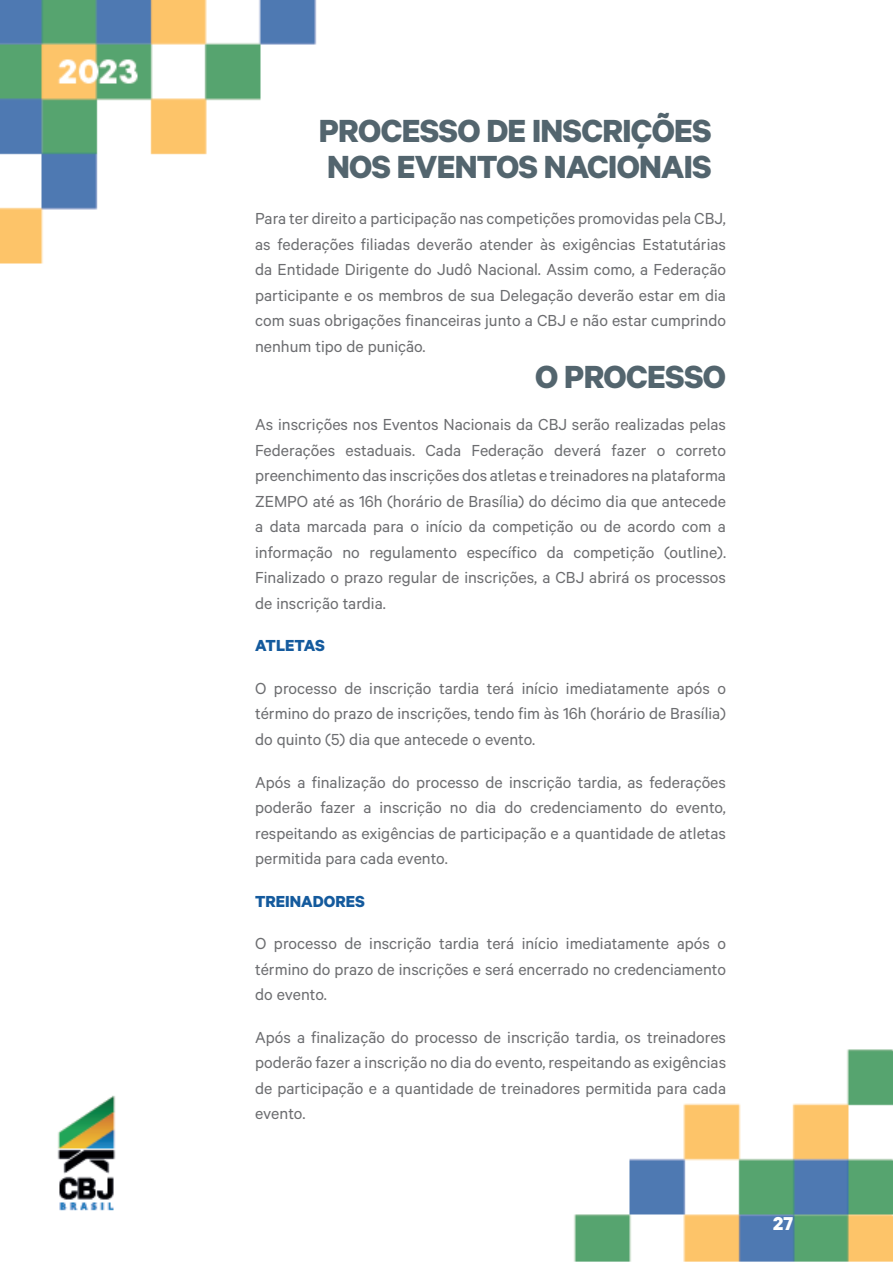
<style>
.page{position:relative;width:893px;height:1263px;background:#fff}
.page>*{position:absolute;margin:0;border:0;box-sizing:border-box;transform-origin:0 0}
.t1{font:700 36px/36px "Calibre";letter-spacing:-.02em;color:#53656e}
.t2{font:700 21px "Calibre";color:#fff}
.t3{font:18px/25.5px "Calibre";color:#6c6d70;text-align:justify}
.t4{font:700 18px "Calibre";color:#145a9d}
</style>
<div class="page">
<img style="left:0;top:0;width:893px;height:1261px">
<img style="left:620px;top:34px;width:225px;height:8px">
<h1 class="t1" style="left:319px;top:111px;width:394px">PROCESSO DE INSCRIÇÕES<br>NOS EVENTOS NACIONAIS</h1>
<p class="t3" style="left:255px;top:205px;width:472px">Para ter direito a participação nas competições promovidas pela CBJ, as federações filiadas deverão atender às exigências Estatutárias da Entidade Dirigente do Judô Nacional. Assim como, a Federação participante e os membros de sua Delegação deverão estar em dia com suas obrigações financeiras junto a CBJ e não estar cumprindo nenhum tipo de punição.</p>
<h1 class="t1" style="left:535px;top:357px;width:192px">O PROCESSO</h1>
<p class="t3" style="left:255px;top:411px;width:472px">As inscrições nos Eventos Nacionais da CBJ serão realizadas pelas Federações estaduais. Cada Federação deverá fazer o correto preenchimento das inscrições dos atletas e treinadores na plataforma ZEMPO até as 16h (horário de Brasília) do décimo dia que antecede a data marcada para o início da competição ou de acordo com a informação no regulamento específico da competição (outline).<br>Finalizado o prazo regular de inscrições, a CBJ abrirá os processos de inscrição tardia.</p>
<p class="t4" style="left:255px;top:635px;width:71px">ATLETAS</p>
<p class="t3" style="left:255px;top:675px;width:472px">O processo de inscrição tardia terá início imediatamente após o término do prazo de inscrições, tendo fim às 16h (horário de Brasília) do quinto (5) dia que antecede o evento.</p>
<p class="t3" style="left:255px;top:768px;width:472px">Após a finalização do processo de inscrição tardia, as federações poderão fazer a inscrição no dia do credenciamento do evento, respeitando as exigências de participação e a quantidade de atletas permitida para cada evento.</p>
<p class="t4" style="left:255px;top:890px;width:111px">TREINADORES</p>
<p class="t3" style="left:255px;top:930px;width:472px">O processo de inscrição tardia terá início imediatamente após o término do prazo de inscrições e será encerrado no credenciamento do evento.</p>
<p class="t3" style="left:255px;top:1023px;width:472px">Após a finalização do processo de inscrição tardia, os treinadores poderão fazer a inscrição no dia do evento, respeitando as exigências de participação e a quantidade de treinadores permitida para cada evento.</p>
<p class="t2" style="left:773px;top:1210px;width:22px">27</p>
</div>
